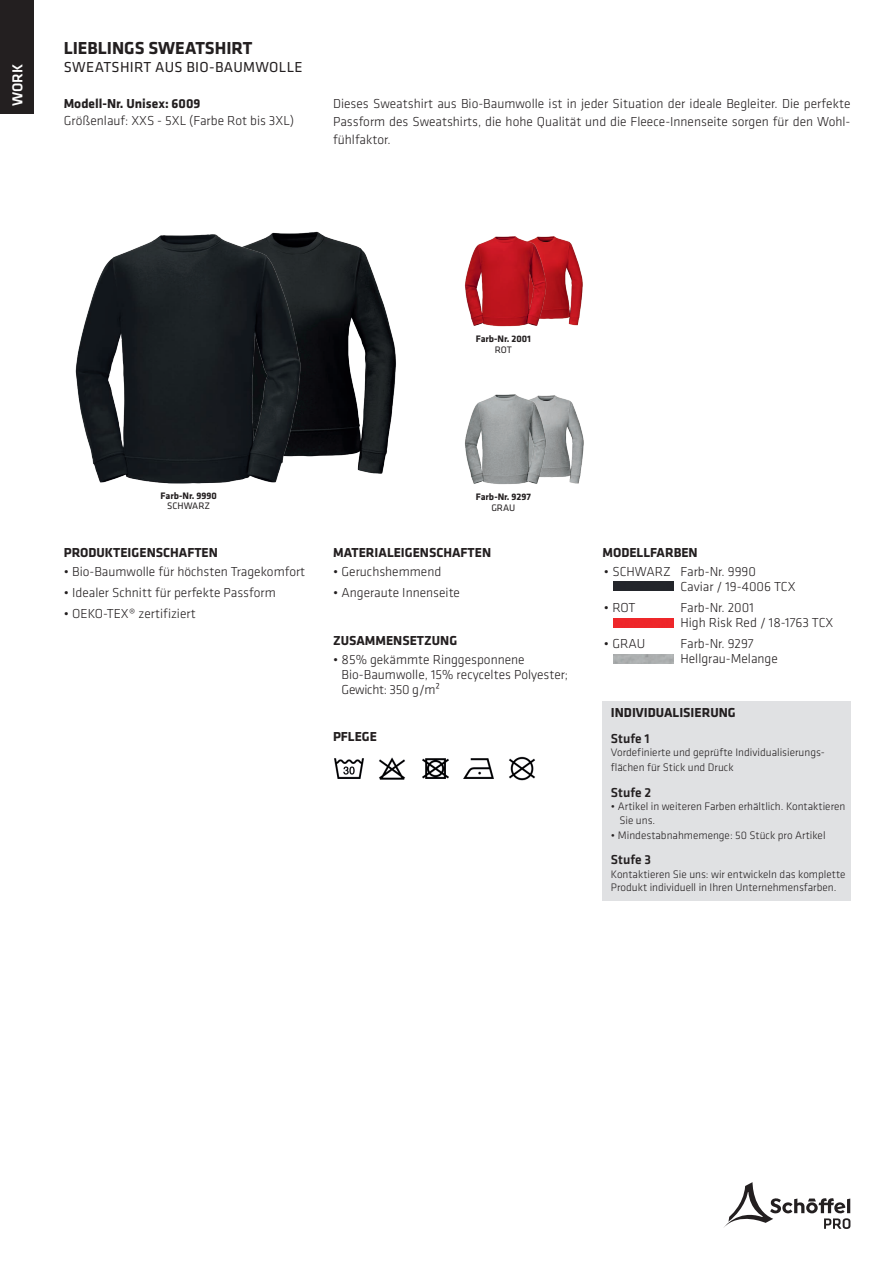
<style>
.page{position:relative;width:893px;height:1263px;background:#fff}
.page>*{position:absolute;margin:0;border:0;box-sizing:border-box;transform-origin:0 0}
.Titel{font:18px "Klavika Basic Bold zmod";color:#231f20}
.Subtitel{font:15px "Klavika Basic Regular zmod";letter-spacing:.02em;color:#231f20}
.Rubrik{font:500 15px "Klavika Basic";color:#fff}
.fließtext_blocksatz{font:13.5px/15px "Klavika Basic Light zmod";color:#231f20}
.Unterpunkte{font:13.5px "Klavika Basic Bold zmod";color:#231f20}
.Subtitel-2{font:13.5px/16.5px "Klavika Basic Light zmod";color:#231f20}
.Störer_Unterpunkte{font:13.5px "Klavika Basic Bold zmod";color:#231f20}
.Störer{font:500 13.5px "Klavika Basic";color:#231f20}
.Störer_USP_Text_Grad{font:11.25px/13.5px "Klavika Basic Light zmod";color:#231f20}
.Störer-2{font:11.25px/15px "Klavika Basic Light zmod";color:#231f20}
.Farbname{font:9.75px "Klavika Basic Bold zmod";color:#231f20}
.Farbname-2{font:9.75px "Klavika Basic Regular zmod";color:#231f20}
.s1{font-family:"Klavika Basic Bold zmod"}
</style>
<div class="page">
<div style="left:0;top:0;width:34px;height:113px;background:#231f20"></div>
<svg style="left:724px;top:1182px;width:126px;height:47px"></svg>
<img style="left:509px;top:756px;width:26px;height:25px">
<img style="left:463px;top:758px;width:31px;height:21px">
<img style="left:422px;top:758px;width:27px;height:21px">
<img style="left:379px;top:757px;width:26px;height:23px">
<img style="left:334px;top:758px;width:30px;height:21px">
<img style="left:547px;top:395px;width:37px;height:89px">
<img style="left:465px;top:394px;width:82px;height:91px">
<img style="left:547px;top:236px;width:36px;height:89px">
<img style="left:464px;top:236px;width:83px;height:91px">
<img style="left:312px;top:231px;width:84px;height:243px">
<img style="left:75px;top:232px;width:237px;height:252px">
<img style="left:613px;top:582px;width:60px;height:9px">
<img style="left:613px;top:618px;width:60px;height:9px">
<img style="left:613px;top:654px;width:60px;height:9px">
<div style="left:602px;top:701px;width:248px;height:200px;background:#e0e1e3"></div>
<p class="Rubrik" style="left:8px;top:106px;width:44px;rotate:-90deg">WORK</p>
<p class="Titel" style="left:64px;top:35px;width:190px">LIEBLINGS SWEATSHIRT</p>
<p class="Subtitel" style="left:64px;top:57px;width:240px">SWEATSHIRT AUS BIO-BAUMWOLLE</p>
<p class="Subtitel-2" style="left:64px;top:95px;width:232px"><span class="s1">Modell-Nr. Unisex: 6009<br></span>Größenlauf: XXS - 5XL (Farbe Rot bis 3XL)</p>
<p class="fließtext_blocksatz" style="left:333px;top:94px;width:519px;line-height:18px;text-align:justify">Dieses Sweatshirt aus Bio-Baumwolle ist in jeder Situation der ideale Begleiter. Die perfekte Passform des Sweatshirts, die hohe Qualität und die Fleece-Innenseite sorgen für den Wohl&shy;fühlfaktor.</p>
<p class="Farbname" style="left:476px;top:332px;width:57px">Farb-Nr. 2001</p>
<p class="Farbname-2" style="left:495px;top:343px;width:18px">ROT</p>
<p class="Farbname" style="left:161px;top:488px;width:58px">Farb-Nr. 9990</p>
<p class="Farbname-2" style="left:167px;top:499px;width:44px">SCHWARZ</p>
<p class="Unterpunkte" style="left:64px;top:542px;width:156px">PRODUKTEIGENSCHAFTEN</p>
<p class="fließtext_blocksatz" style="left:64px;top:564px;width:243px">• Bio-Baumwolle für höchsten Tragekomfort</p>
<p class="fließtext_blocksatz" style="left:64px;top:585px;width:213px">• Idealer Schnitt für perfekte Passform</p>
<p class="fließtext_blocksatz" style="left:64px;top:606px;width:133px">• OEKO-TEX® zertifiziert</p>
<p class="Farbname" style="left:476px;top:490px;width:57px">Farb-Nr. 9297</p>
<p class="Farbname-2" style="left:491px;top:501px;width:26px">GRAU</p>
<p class="Unterpunkte" style="left:333px;top:542px;width:160px">MATERIALEIGENSCHAFTEN</p>
<p class="fließtext_blocksatz" style="left:333px;top:564px;width:110px">• Geruchshemmend</p>
<p class="fließtext_blocksatz" style="left:333px;top:585px;width:129px">• Angeraute Innenseite</p>
<p class="Unterpunkte" style="left:333px;top:630px;width:126px">ZUSAMMENSETZUNG</p>
<p class="fließtext_blocksatz" style="left:342px;top:652px;width:228px;text-indent:-9px">• 85% gekämmte Ringgesponnene<br>Bio-Baumwolle, 15% recyceltes Polyester;<br>Gewicht: 350 g/m²</p>
<p class="Unterpunkte" style="left:333px;top:727px;width:45px">PFLEGE</p>
<p class="Unterpunkte" style="left:602px;top:542px;width:97px">MODELLFARBEN</p>
<p class="fließtext_blocksatz" style="left:680px;top:564px;width:117px;text-indent:-76px">• SCHWARZ Farb-Nr. 9990<br>Caviar / 19-4006 TCX</p>
<p class="fließtext_blocksatz" style="left:604px;top:600px;width:33px">• ROT</p>
<p class="fließtext_blocksatz" style="left:680px;top:600px;width:154px">Farb-Nr. 2001<br>High Risk Red / 18-1763 TCX</p>
<p class="fließtext_blocksatz" style="left:604px;top:636px;width:43px">• GRAU</p>
<p class="fließtext_blocksatz" style="left:680px;top:636px;width:99px">Farb-Nr. 9297<br>Hellgrau-Melange</p>
<p class="Störer_Unterpunkte" style="left:611px;top:703px;width:126px">INDIVIDUALISIERUNG</p>
<p class="Störer" style="left:611px;top:729px;width:40px">Stufe 1</p>
<p class="Störer-2" style="left:611px;top:745px;width:215px">Vordefinierte und geprüfte Individualisierungs&shy;flächen für Stick und Druck</p>
<p class="Störer" style="left:611px;top:783px;width:42px">Stufe 2</p>
<p class="Störer_USP_Text_Grad" style="left:619px;top:800px;width:228px;text-indent:-9px">• Artikel in weiteren Farben erhältlich. Kontaktieren<br>Sie uns.</p>
<p class="Störer_USP_Text_Grad" style="left:611px;top:828px;width:216px">• Mindestabnahmemenge: 50 Stück pro Artikel</p>
<p class="Störer" style="left:611px;top:851px;width:42px">Stufe 3</p>
<p class="Störer_USP_Text_Grad" style="left:611px;top:867px;width:236px">Kontaktieren Sie uns: wir entwickeln das komplette<br>Produkt individuell in Ihren Unternehmensfarben.</p>
</div>
